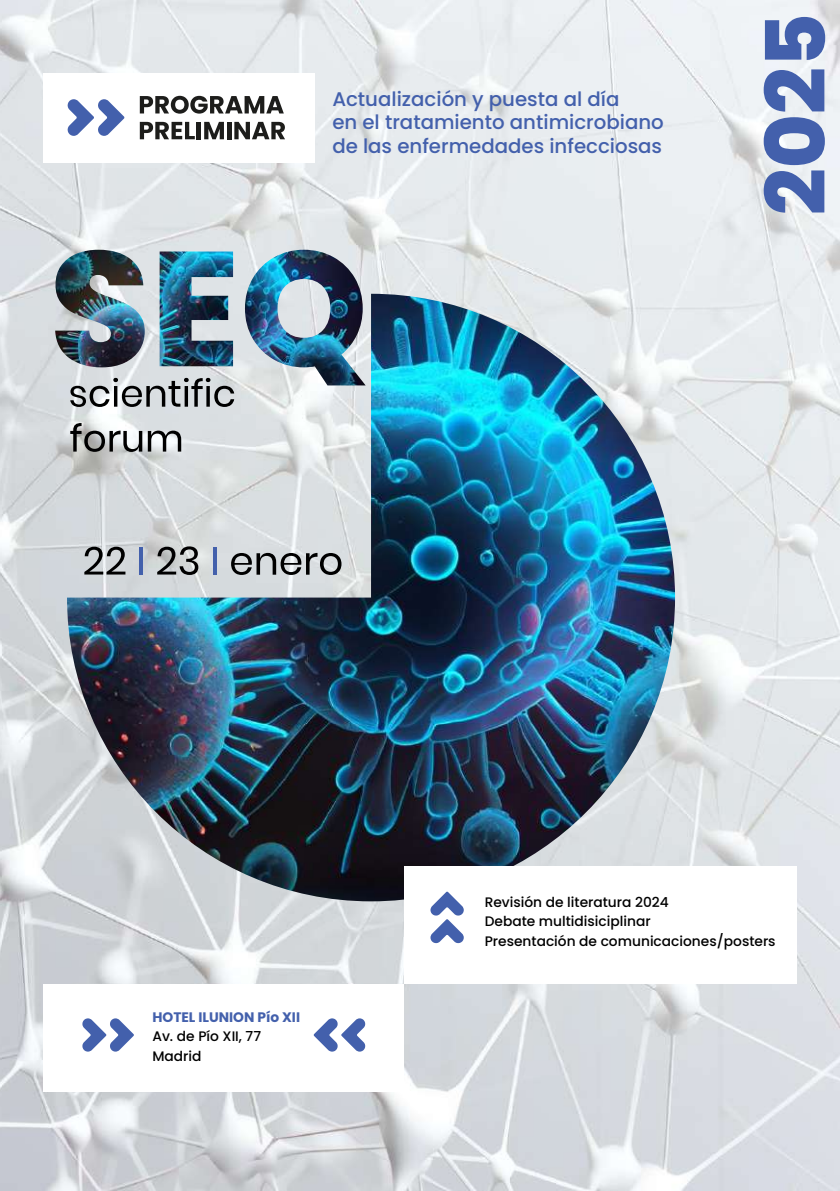
<style>
.page{position:relative;width:840px;height:1191px;background:#fff}
.page>*{position:absolute;margin:0;border:0;box-sizing:border-box;transform-origin:0 0}
.t1{font:500 19.8px/23.6px "Poppins";color:#4360ac}
.t2{font:500 13.8px/19.2px "Poppins";color:#000}
.t3{font:700 13.8px "Poppins";color:#4360ac}
</style>
<div class="page">
<img style="left:0;top:0;width:839px;height:1191px">
<img style="left:67px;top:294px;width:607px;height:607px">
<img style="left:55px;top:250px;width:310px;height:135px">
<svg style="left:70px;top:378px;width:164px;height:29px"></svg>
<svg style="left:70px;top:423px;width:72px;height:29px"></svg>
<svg style="left:148px;top:430px;width:33px;height:21px"></svg>
<svg style="left:84px;top:546px;width:41px;height:28px"></svg>
<hr style="left:139px;top:547px;width:4px;height:27px;background:#4360ac">
<svg style="left:157px;top:546px;width:41px;height:29px"></svg>
<hr style="left:213px;top:547px;width:4px;height:27px;background:#4360ac">
<svg style="left:231px;top:553px;width:110px;height:22px"></svg>
<div style="left:43px;top:73px;width:271px;height:89px;background:#fff"></div>
<svg style="left:67px;top:99px;width:57px;height:37px"></svg>
<svg style="left:763px;top:69px;width:61px;height:144px"></svg>
<svg style="left:764px;top:17px;width:60px;height:43px"></svg>
<div style="left:43px;top:984px;width:361px;height:108px;background:#fff"></div>
<svg style="left:82px;top:1018px;width:52px;height:33px"></svg>
<svg style="left:313px;top:1018px;width:53px;height:33px"></svg>
<div style="left:403px;top:866px;width:393px;height:117px;background:#fff"></div>
<svg style="left:430px;top:891px;width:33px;height:53px"></svg>
<svg style="left:140px;top:96px;width:143px;height:18px"></svg>
<svg style="left:140px;top:122px;width:55px;height:17px"></svg>
<hr style="left:197px;top:122px;width:4px;height:17px;background:#1d1d1b">
<svg style="left:204px;top:122px;width:20px;height:17px"></svg>
<hr style="left:227px;top:122px;width:4px;height:17px;background:#1d1d1b">
<svg style="left:234px;top:122px;width:51px;height:17px"></svg>
<h1 class="t1" style="left:332px;top:87px;width:333px">Actualización y puesta al día<br>en el tratamiento antimicrobiano de las enfermedades infecciosas</h1>
<p class="t3" style="left:152px;top:1009px;width:149px">HOTEL ILUNION Pío XII</p>
<p class="t2" style="left:152px;top:1027px;width:110px">Av. de Pío XII, 77<br>Madrid</p>
<p class="t2" style="left:484px;top:892px;width:292px">Revisión de literatura 2024<br>Debate multidisiciplinar<br>Presentación de comunicaciones/posters</p>
</div>
